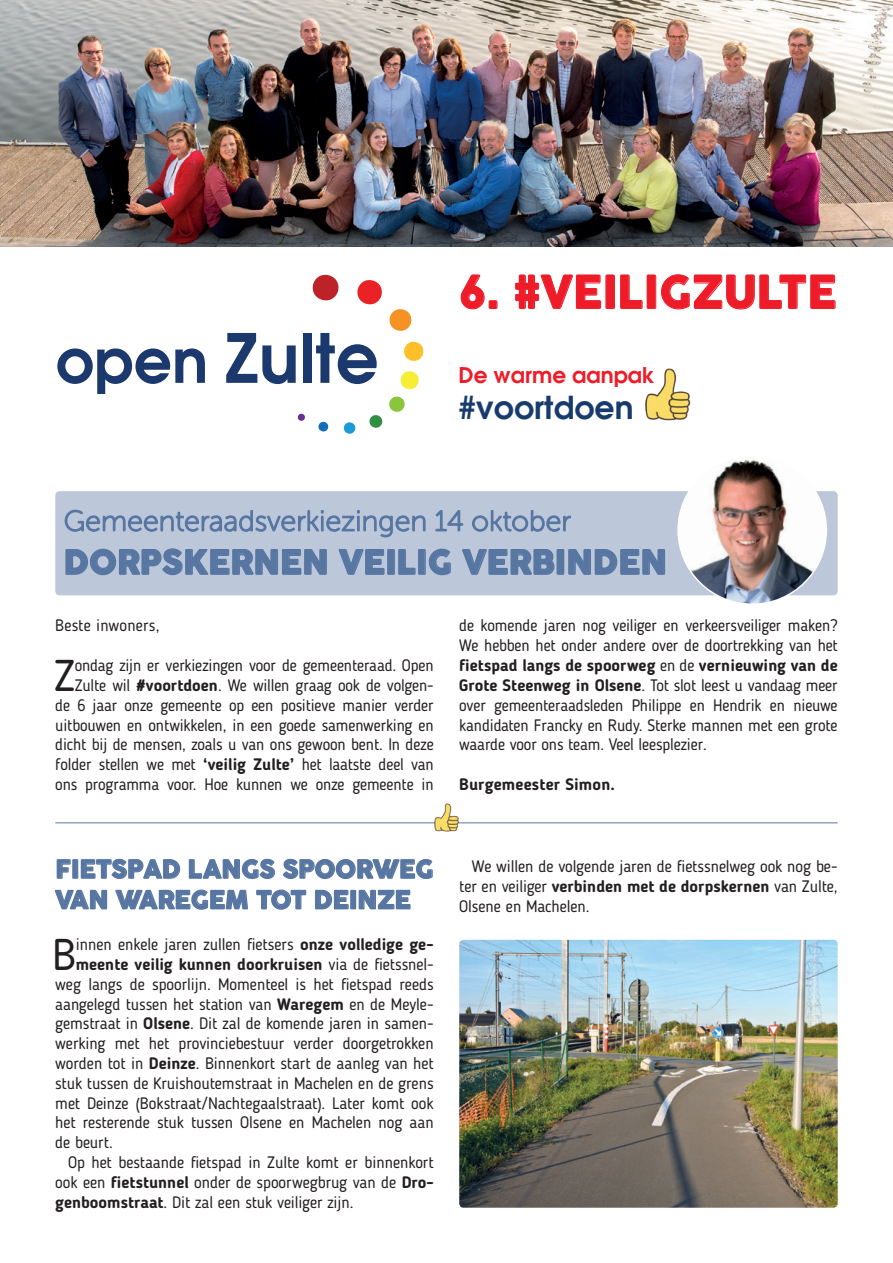
<style>
.page{position:relative;width:893px;height:1263px;background:#fff}
.page>*{position:absolute;margin:0;border:0;box-sizing:border-box;transform-origin:0 0}
.t1{font:44.55px "COCOGOOSE";color:#ee1c28}
.t2{font:44.25px "Blogger Sans";color:#231f20}
.t3{font:33px "COCOGOOSE";color:#5876a2}
.t4{font:600 31.5px "Avant Garde";color:#183b6e}
.t5{font:24.75px/30.6px "COCOGOOSE";letter-spacing:-.01em;color:#5876a2}
.t6{font:600 21.6px "Avant Garde";color:#ee1c28}
.t7{font:16.5px/19.8px "Blogger Sans";letter-spacing:-.01em;color:#231f20;text-align:justify}
.t8{font:700 16.5px "Blogger Sans";color:#231f20}
.t9{font:16.5px "Blogger Sans";letter-spacing:.01em;color:#231f20}
.s1{font-weight:700}
.s2{font-weight:400}
</style>
<div class="page">
<div style="left:55px;top:491px;width:783px;height:104px;background:#bcc8da;border-radius:4px"></div>
<svg style="left:55px;top:858px;width:378px;height:52px"></svg>
<svg style="left:57px;top:348px;width:148px;height:46px"></svg>
<svg style="left:226px;top:333px;width:70px;height:51px"></svg>
<div style="left:303px;top:333px;width:9px;height:50px;background:#1c396e"></div>
<svg style="left:316px;top:333px;width:61px;height:51px"></svg>
<svg style="left:312px;top:274px;width:27px;height:27px"></svg>
<svg style="left:357px;top:280px;width:25px;height:25px"></svg>
<svg style="left:389px;top:309px;width:23px;height:22px"></svg>
<svg style="left:404px;top:341px;width:20px;height:20px"></svg>
<svg style="left:400px;top:371px;width:19px;height:19px"></svg>
<svg style="left:389px;top:396px;width:16px;height:16px"></svg>
<svg style="left:369px;top:415px;width:14px;height:13px"></svg>
<svg style="left:343px;top:422px;width:13px;height:12px"></svg>
<svg style="left:318px;top:421px;width:11px;height:11px"></svg>
<svg style="left:298px;top:413px;width:7px;height:8px"></svg>
<svg style="left:64px;top:509px;width:602px;height:67px"></svg>
<svg style="left:460px;top:274px;width:38px;height:36px"></svg>
<svg style="left:515px;top:274px;width:321px;height:36px"></svg>
<img style="left:645px;top:368px;width:46px;height:53px">
<img style="left:0;top:0;width:893px;height:247px">
<img style="left:678px;top:456px;width:148px;height:148px;border-radius:74px">
<hr style="left:55px;top:822px;width:783px;height:1px;background:#5876a2">
<img style="left:432px;top:803px;width:29px;height:29px">
<img style="left:459px;top:940px;width:379px;height:268px">
<h1 class="t1" style="left:459px;top:259px;width:379px">6. #VEILIGZULTE</h1>
<h3 class="t6" style="left:459px;top:361px;width:198px">De warme aanpak</h3>
<h3 class="t4" style="left:459px;top:387px;width:176px">#voortdoen</h3>
<h3 class="t3" style="left:64px;top:537px;width:605px">DORPSKERNEN VEILIG VERBINDEN</h3>
<p class="t9" style="left:55px;top:616px;width:106px">Beste inwoners,</p>
<h2 class="t2" style="left:54px;top:649px;width:23px">Z</h2>
<p class="t7" style="left:55px;top:655px;width:380px;text-align:right">ondag zijn er verkiezingen voor de gemeenteraad. Open Zulte wil <span class="s1">#voortdoen</span>. We willen graag ook de volgen-<br>de 6 jaar onze gemeente op een positieve manier verder uitbouwen en ontwikkelen, in een goede samenwerking en dicht bij de mensen, zoals u van ons gewoon bent. In deze folder stellen we met <span class="s1">‘veilig Zulte’</span> het laatste deel van ons programma voor. Hoe kunnen we onze gemeente in</p>
<p class="t7" style="left:459px;top:616px;width:380px">de komende jaren nog veiliger en verkeersveiliger maken?<br>We hebben het onder andere over de doortrekking van het <span class="s1">fietspad langs de spoorweg</span> en de <span class="s1">vernieuwing van de Grote Steenweg in Olsene</span>. Tot slot leest u vandaag meer over gemeenteraadsleden Philippe en Hendrik en nieuwe kandidaten Francky en Rudy. Sterke mannen met een grote waarde voor ons team. Veel leesplezier.</p>
<p class="t8" style="left:459px;top:774px;width:157px">Burgemeester Simon.</p>
<h3 class="t5" style="left:55px;top:854px;width:380px">FIETSPAD LANGS SPOORWEG<br>VAN WAREGEM TOT DEINZE</h3>
<h2 class="t2" style="left:52px;top:928px;width:25px">B</h2>
<p class="t7" style="left:76px;top:934px;width:359px">innen enkele jaren zullen fietsers <span class="s1">onze volledige ge-</span></p>
<p class="t8" style="left:76px;top:954px;width:359px">meente veilig kunnen doorkruisen <span class="s2">via de fietssnel-</span></p>
<p class="t7" style="left:55px;top:974px;width:380px">weg langs de spoorlijn. Momenteel is het fietspad reeds</p>
<p class="t7" style="left:55px;top:994px;width:380px">aangelegd tussen het station van <span class="s1">Waregem</span> en de Meyle-</p>
<p class="t7" style="left:55px;top:1014px;width:380px">gemstraat in <span class="s1">Olsene</span>. Dit zal de komende jaren in samen-</p>
<p class="t7" style="left:55px;top:1033px;width:380px">werking met het provinciebestuur verder doorgetrokken</p>
<p class="t7" style="left:55px;top:1053px;width:380px">worden tot in <span class="s1">Deinze</span>. Binnenkort start de aanleg van het</p>
<p class="t7" style="left:55px;top:1073px;width:380px">stuk tussen de Kruishoutemstraat in Machelen en de grens</p>
<p class="t7" style="left:55px;top:1093px;width:380px">met Deinze (Bokstraat / Nachtegaalstraat). Later komt ook</p>
<p class="t7" style="left:55px;top:1113px;width:380px">het resterende stuk tussen Olsene en Machelen nog aan</p>
<p class="t7" style="left:55px;top:1132px;width:59px">de beurt.</p>
<p class="t7" style="left:68px;top:1152px;width:367px">Op het bestaande fietspad in Zulte komt er binnenkort</p>
<p class="t7" style="left:55px;top:1172px;width:380px">ook een <span class="s1">fietstunnel</span> onder de spoorwegbrug van de <span class="s1">Dro-</span></p>
<p class="t7" style="left:55px;top:1192px;width:300px"><span class="s1">genboomstraat</span>. Dit zal een stuk veiliger zijn.</p>
<p class="t7" style="left:459px;top:857px;width:380px;text-indent:13px">We willen de volgende jaren de fietssnelweg ook nog be&shy;ter en veiliger <span class="s1">verbinden met de dorpskernen</span> van Zulte, Olsene en Machelen.</p>
</div>
